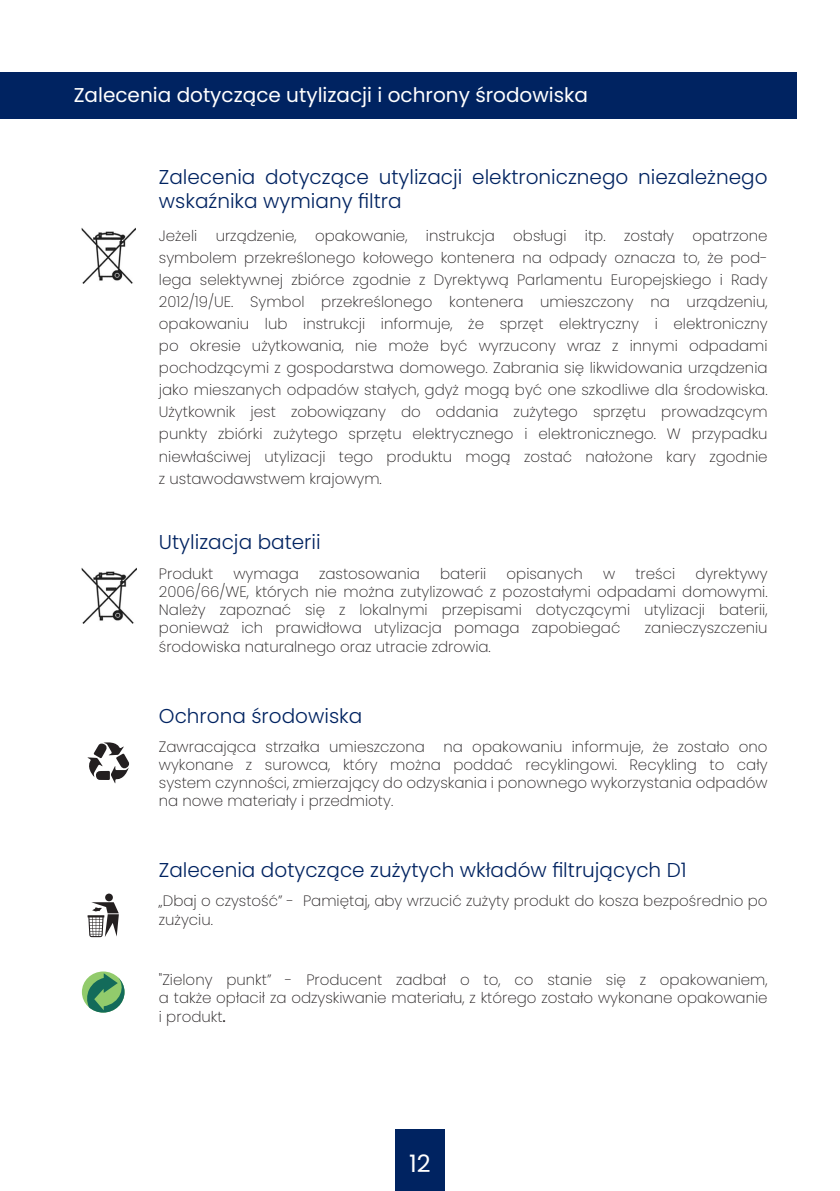
<style>
.page{position:relative;width:840px;height:1191px;background:#fff}
.page>*{position:absolute;margin:0;border:0;box-sizing:border-box;transform-origin:0 0}
.t1{font:24px "Poppins";color:#fff}
.t2{font:300 20px/24px "Poppins";color:#002361}
.t3{font:20px "Poppins";color:#fff}
.t4{font:200 15px/22px "Poppins";color:#231f20;text-align:justify}
.s1{font-weight:400;font-size:16px}
</style>
<div class="page">
<div style="left:395px;top:1129px;width:49px;height:62px;background:#002361"></div>
<svg style="left:87px;top:893px;width:32px;height:44px"></svg>
<div style="left:82px;top:971px;width:42px;height:41px;background:#92cb6c;border-radius:50%"></div>
<svg style="left:86px;top:973px;width:39px;height:39px"></svg>
<div style="left:0;top:72px;width:795px;height:47px;background:#002361"></div>
<svg style="left:87px;top:742px;width:43px;height:41px"></svg>
<img style="left:81px;top:228px;width:54px;height:56px">
<img style="left:82px;top:568px;width:54px;height:56px">
<p class="t3" style="left:74px;top:83px;width:515px">Zalecenia dotyczące utylizacji i ochrony środowiska</p>
<p class="t2" style="left:159px;top:165px;width:610px">Zalecenia dotyczące utylizacji elektronicznego niezależnego wskaźnika wymiany filtra</p>
<p class="t4" style="left:159px;top:225px;width:610px">Jeżeli urządzenie, opakowanie, instrukcja obsługi itp. zostały opatrzone symbolem przekreślonego kołowego kontenera na odpady oznacza to, że pod&shy;lega selektywnej zbiórce zgodnie z Dyrektywą Parlamentu Europejskiego i Rady 2012/19/UE. Symbol przekreślonego kontenera umieszczony na urządzeniu, opakowaniu lub instrukcji informuje, że sprzęt elektryczny i elektroniczny po okresie użytkowania, nie może być wyrzucony wraz z innymi odpadami pochodzącymi z gospodarstwa domowego. Zabrania się likwidowania urządzenia jako mieszanych odpadów stałych, gdyż mogą być one szkodliwe dla środowiska.<br>Użytkownik jest zobowiązany do oddania zużytego sprzętu prowadzącym punkty zbiórki zużytego sprzętu elektrycznego i elektronicznego. W przypadku niewłaściwej utylizacji tego produktu mogą zostać nałożone kary zgodnie z ustawodawstwem krajowym.</p>
<p class="t2" style="left:159px;top:530px;width:163px">Utylizacja baterii</p>
<p class="t4" style="left:159px;top:562px;width:56px">Produkt</p>
<p class="t4" style="left:233px;top:562px;width:67px">wymaga</p>
<p class="t4" style="left:319px;top:562px;width:102px">zastosowania</p>
<p class="t4" style="left:440px;top:562px;width:48px">baterii</p>
<p class="t4" style="left:506px;top:562px;width:78px">opisanych</p>
<p class="t4" style="left:602px;top:562px;width:14px">w</p>
<p class="t4" style="left:635px;top:562px;width:41px">treści</p>
<p class="t4" style="left:159px;top:564px;width:610px;line-height:18px;text-indent:536px">dyrektywy 2006/66/WE, których nie można zutylizować z pozostałymi odpadami domowymi.<br>Należy zapoznać się z lokalnymi przepisami dotyczącymi utylizacji baterii, ponieważ ich prawidłowa utylizacja pomaga zapobiegać</p>
<p class="t4" style="left:644px;top:616px;width:124px">zanieczyszczeniu</p>
<p class="t4" style="left:159px;top:636px;width:333px">środowiska naturalnego oraz utracie zdrowia.</p>
<p class="t2" style="left:159px;top:704px;width:205px">Ochrona środowiska</p>
<p class="t4" style="left:159px;top:738px;width:610px;line-height:18px">Zawracająca strzałka umieszczona na opakowaniu informuje, że zostało ono wykonane z surowca, który można poddać recyklingowi. Recykling to cały system czynności, zmierzający do odzyskania i ponownego wykorzystania odpadów na nowe materiały i przedmioty.</p>
<p class="t2" style="left:159px;top:858px;width:529px">Zalecenia dotyczące zużytych wkładów filtrujących D1</p>
<p class="t4" style="left:159px;top:891px;width:610px;line-height:19.2px">„Dbaj o czystość” - Pamiętaj, aby wrzucić zużyty produkt do kosza bezpośrednio po zużyciu.</p>
<p class="t4" style="left:159px;top:970px;width:610px;line-height:18.6px">"Zielony punkt” - Producent zadbał o to, co stanie się z opakowaniem, a także opłacił za odzyskiwanie materiału, z którego zostało wykonane opakowanie i produkt<span class="s1">.</span></p>
<h1 class="t1" style="left:409px;top:1150px;width:23px">12</h1>
</div>
